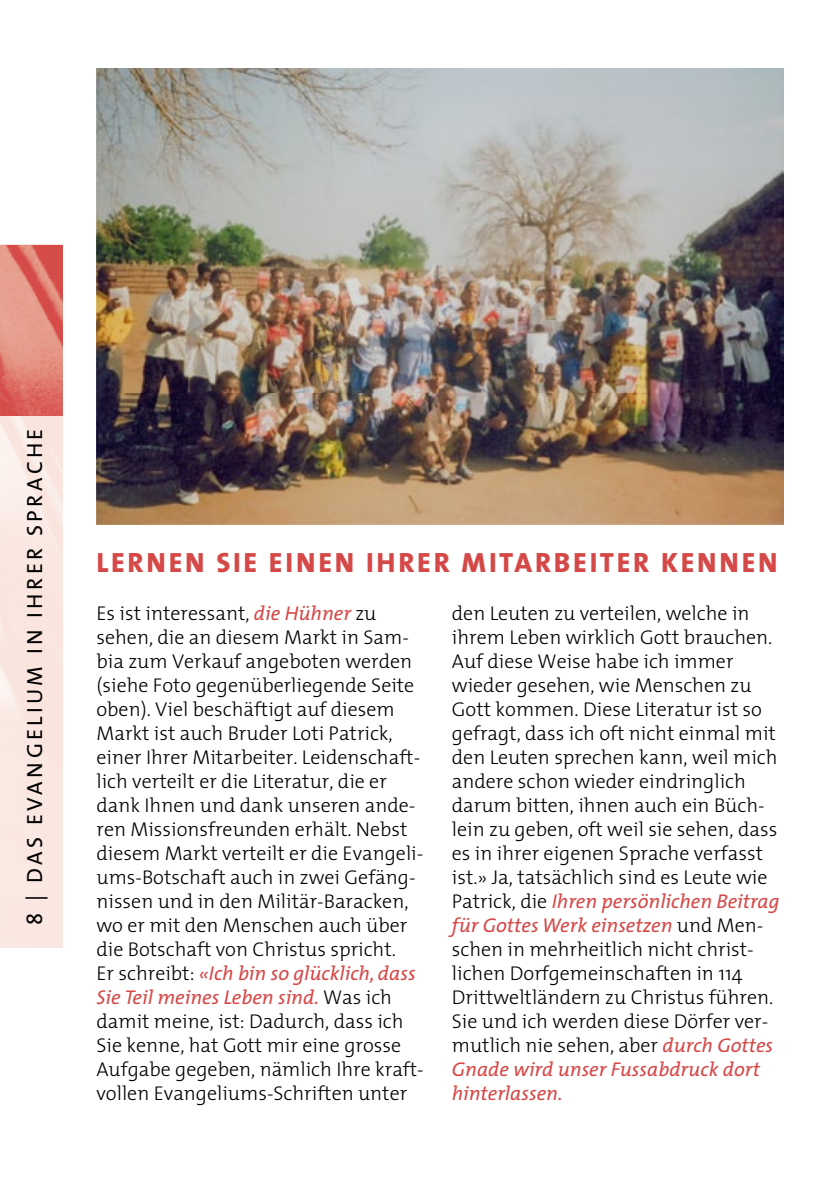
<style>
.page{position:relative;width:840px;height:1191px;background:#fff}
.page>*{position:absolute;margin:0;border:0;box-sizing:border-box;transform-origin:0 0}
.t1{font:800 28px "The Mix";letter-spacing:.1em;color:#d44948}
.t2{font:22px "The Mix";letter-spacing:.15em;color:#000}
.t3{font:300 20px/24px "The Mix";color:#000}
.s1{font-weight:400;font-style:italic;color:#d44948}
</style>
<div class="page">
<img style="left:0;top:245px;width:63px;height:703px">
<img style="left:0;top:246px;width:63px;height:170px">
<img style="left:96px;top:68px;width:686px;height:456px">
<p class="t2" style="left:16px;top:925px;width:498px;rotate:-90deg">8 | DAS EVANGELIUM IN IHRER SPRACHE</p>
<h1 class="t1" style="left:96px;top:539px;width:682px">LERNEN SIE EINEN IHRER MITARBEITER KENNEN</h1>
<p class="t3" style="left:96px;top:601px;width:329px">Es ist interessant, <span class="s1">die Hühner</span> zu sehen, die an diesem Markt in Sam&shy;bia zum Verkauf angeboten werden (siehe Foto gegenüberliegende Seite oben). Viel beschäftigt auf diesem Markt ist auch Bruder Loti Patrick, einer Ihrer Mitarbeiter. Leidenschaft&shy;lich verteilt er die Literatur, die er dank Ihnen und dank unseren ande&shy;ren Missionsfreunden erhält. Nebst diesem Markt verteilt er die Evangeli&shy;ums-Botschaft auch in zwei Gefäng&shy;nissen und in den Militär-Baracken, wo er mit den Menschen auch über die Botschaft von Christus spricht.<br>Er schreibt: <span class="s1">«Ich bin so glücklich, dass Sie Teil meines Leben sind.</span> Was ich damit meine, ist: Dadurch, dass ich Sie kenne, hat Gott mir eine grosse Aufgabe gegeben, nämlich Ihre kraft&shy;vollen Evangeliums-Schriften unter</p>
<p class="t3" style="left:451px;top:601px;width:329px">den Leuten zu verteilen, welche in ihrem Leben wirklich Gott brauchen.<br>Auf diese Weise habe ich immer wieder gesehen, wie Menschen zu Gott kommen. Diese Literatur ist so gefragt, dass ich oft nicht einmal mit den Leuten sprechen kann, weil mich andere schon wieder eindringlich darum bitten, ihnen auch ein Büch&shy;lein zu geben, oft weil sie sehen, dass es in ihrer eigenen Sprache verfasst ist.» Ja, tatsächlich sind es Leute wie Patrick, die <span class="s1">Ihren persönlichen Beitrag für Gottes Werk einsetzen</span> und Men&shy;schen in mehrheitlich nicht christ&shy;lichen Dorfgemeinschaften in 114<br>Drittweltländern zu Christus führen.<br>Sie und ich werden diese Dörfer ver&shy;mutlich nie sehen, aber <span class="s1">durch Gottes Gnade wird unser Fussabdruck dort hinterlassen.</span></p>
</div>
